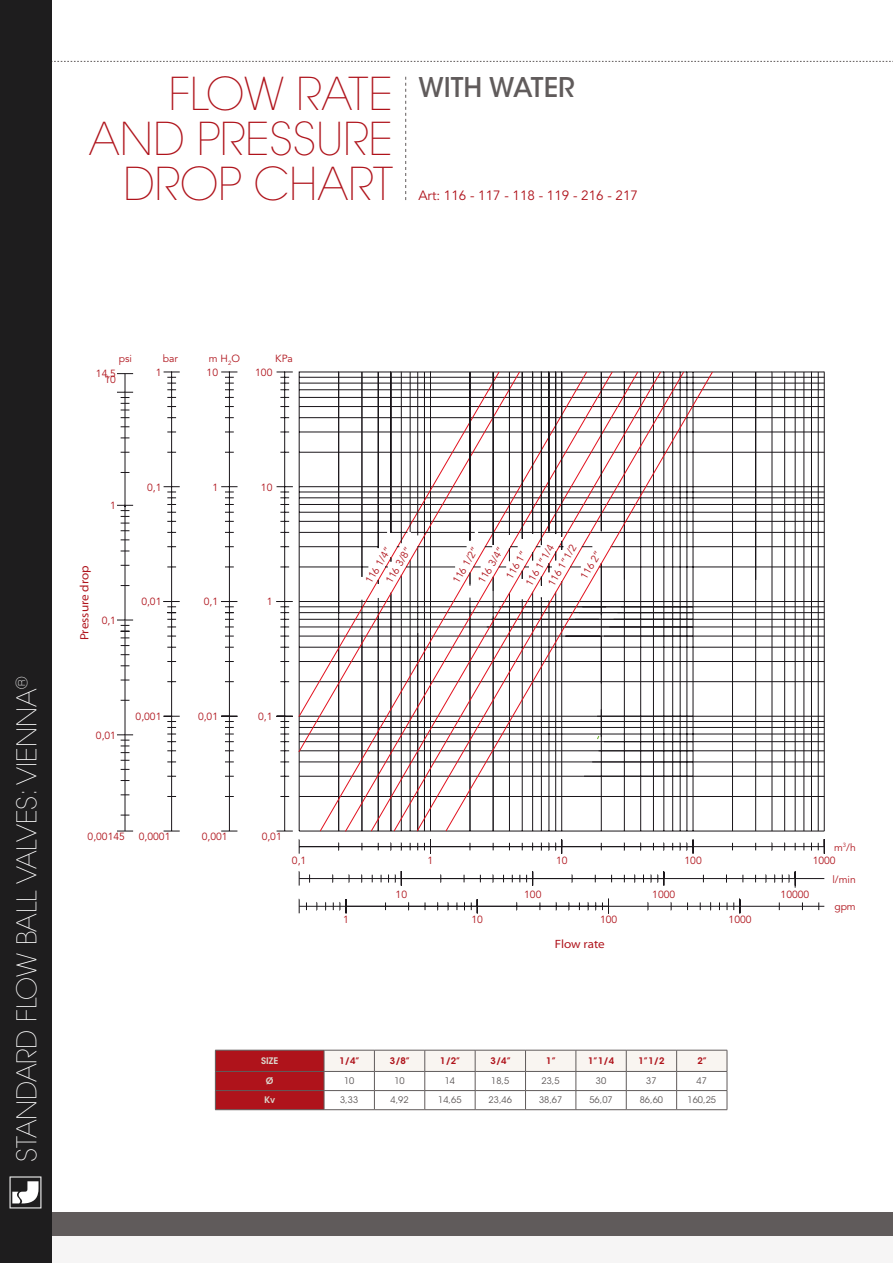
<style>
.page{position:relative;width:893px;height:1263px;background:#fff}
.page>*{position:absolute;margin:0;border:0;box-sizing:border-box;transform-origin:0 0}
.t1{font:200 45px/45px "ITC Avant Garde Std";color:#af131b;text-align:right}
.t2{font:200 27px "ITC Avant Garde Std";color:#fff}
.t3{font:500 27px "ITC Avant Garde Std";color:#605b5b}
.t4{font:13.5px "Avenir LT Std";color:#af131b}
.t5{font:semi-expanded 12px "Myriad Pro";color:#af131b}
.t6{font:10.35px/17.5px "Avenir LT Std";color:#af131b}
.t7{font:9px "ITC Avant Garde Std";color:#605b5b}
.t8{font:600 9px "ITC Avant Garde Std";color:#af131b}
.t9{font:600 9px "ITC Avant Garde Std";color:#dbd4ca}
</style>
<div class="page">
<svg style="left:51px;top:61px;width:842px;height:1px"></svg>
<div style="left:0;top:1213px;width:893px;height:50px;background:#f6f5f5"></div>
<div style="left:49px;top:1212px;width:844px;height:23px;background:#605b5b"></div>
<div style="left:0;top:0;width:51px;height:1263px;background:#1e1d1e"></div>
<svg style="left:10px;top:1176px;width:31px;height:32px"></svg>
<svg style="left:405px;top:77px;width:1px;height:123px"></svg>
<svg style="left:117px;top:373px;width:182px;height:513px"></svg>
<svg style="left:299px;top:831px;width:349px;height:82px"></svg>
<svg style="left:163px;top:372px;width:662px;height:459px"></svg>
<svg style="left:298px;top:371px;width:96px;height:460px"></svg>
<svg style="left:648px;top:372px;width:176px;height:541px"></svg>
<svg style="left:394px;top:371px;width:319px;height:460px"></svg>
<svg style="left:299px;top:372px;width:303px;height:214px"></svg>
<svg style="left:359px;top:537px;width:58px;height:55px"></svg>
<svg style="left:446px;top:537px;width:164px;height:55px"></svg>
<svg style="left:215px;top:1050px;width:513px;height:60px"></svg>
<hr style="left:215px;top:1109px;width:109px;height:1px;background:#605b5b">
<hr style="left:324px;top:1109px;width:50px;height:1px;background:#605b5b">
<hr style="left:374px;top:1109px;width:51px;height:1px;background:#605b5b">
<hr style="left:425px;top:1109px;width:50px;height:1px;background:#605b5b">
<hr style="left:475px;top:1109px;width:50px;height:1px;background:#605b5b">
<hr style="left:525px;top:1109px;width:51px;height:1px;background:#605b5b">
<hr style="left:576px;top:1109px;width:50px;height:1px;background:#605b5b">
<hr style="left:626px;top:1109px;width:51px;height:1px;background:#605b5b">
<hr style="left:677px;top:1109px;width:50px;height:1px;background:#605b5b">
<h1 class="t1" style="left:89px;top:72px;width:306px">FLOW RATE<br>AND PRESSURE<br>DROP CHART</h1>
<h2 class="t3" style="left:418px;top:70px;width:158px">WITH WATER</h2>
<h3 class="t4" style="left:418px;top:188px;width:221px">Art: 116 - 117 - 118 - 119 - 216 - 217</h3>
<h2 class="t2" style="left:11px;top:1162px;width:487px;rotate:-90deg">STANDARD FLOW BALL VALVES: VIENNA<sup>®</sup></h2>
<p class="t6" style="left:119px;top:350px;width:15px">psi</p>
<p class="t6" style="left:163px;top:350px;width:17px">bar</p>
<p class="t6" style="left:209px;top:350px;width:33px">m H<sub>2</sub>O</p>
<p class="t6" style="left:275px;top:350px;width:19px">KPa</p>
<p class="t6" style="left:96px;top:365px;width:22px">14,5</p>
<p class="t6" style="left:156px;top:364px;width:7px">1</p>
<p class="t6" style="left:105px;top:371px;width:13px">10</p>
<p class="t6" style="left:207px;top:364px;width:13px">10</p>
<p class="t6" style="left:255px;top:364px;width:19px">100</p>
<p class="t6" style="left:110px;top:497px;width:7px">1</p>
<p class="t5" style="left:78px;top:640px;width:76px;rotate:-90deg">Pressure drop</p>
<p class="t6" style="left:102px;top:612px;width:16px">0,1</p>
<p class="t6" style="left:147px;top:479px;width:16px">0,1</p>
<p class="t6" style="left:141px;top:593px;width:22px">0,01</p>
<p class="t6" style="left:96px;top:726px;width:22px">0,01</p>
<p class="t6" style="left:136px;top:708px;width:27px">0,001</p>
<p class="t6" style="left:212px;top:479px;width:7px">1</p>
<p class="t6" style="left:261px;top:479px;width:13px">10</p>
<p class="t6" style="left:204px;top:593px;width:16px">0,1</p>
<p class="t6" style="left:267px;top:593px;width:7px">1</p>
<p class="t6" style="left:198px;top:708px;width:22px">0,01</p>
<p class="t6" style="left:258px;top:708px;width:16px">0,1</p>
<p class="t6" style="left:366px;top:570px;width:42px;text-indent:-10px;rotate:-60deg">116 1/4”<br>116 3/8”</p>
<p class="t6" style="left:448px;top:578px;width:42px;rotate:-60deg">116 1/2”</p>
<p class="t6" style="left:474px;top:578px;width:42px;rotate:-60deg">116 3/4”</p>
<p class="t6" style="left:501px;top:574px;width:33px;rotate:-60deg">116 1”</p>
<p class="t6" style="left:526px;top:571px;width:48px;line-height:19.4px;text-indent:-11px;rotate:-60deg">116 1”1/4<br>116 1”1/2</p>
<p class="t6" style="left:576px;top:574px;width:33px;rotate:-60deg">116 2”</p>
<p class="t6" style="left:88px;top:828px;width:39px">0,00145</p>
<p class="t6" style="left:139px;top:828px;width:33px">0,0001</p>
<p class="t6" style="left:202px;top:828px;width:27px">0,001</p>
<p class="t6" style="left:262px;top:828px;width:22px">0,01</p>
<p class="t6" style="left:292px;top:851px;width:16px">0,1</p>
<p class="t6" style="left:427px;top:851px;width:7px">1</p>
<p class="t6" style="left:396px;top:885px;width:13px">10</p>
<p class="t6" style="left:343px;top:911px;width:7px">1</p>
<p class="t6" style="left:471px;top:911px;width:13px">10</p>
<p class="t6" style="left:524px;top:885px;width:19px">100</p>
<p class="t6" style="left:556px;top:851px;width:13px">10</p>
<p class="t6" style="left:834px;top:839px;width:23px">m<sup>3</sup>/h</p>
<p class="t6" style="left:832px;top:870px;width:25px">l/min</p>
<p class="t6" style="left:834px;top:898px;width:23px">gpm</p>
<p class="t6" style="left:684px;top:851px;width:19px">100</p>
<p class="t6" style="left:813px;top:851px;width:24px">1000</p>
<p class="t6" style="left:652px;top:885px;width:24px">1000</p>
<p class="t6" style="left:781px;top:885px;width:30px">10000</p>
<p class="t6" style="left:600px;top:911px;width:19px">100</p>
<p class="t6" style="left:729px;top:911px;width:24px">1000</p>
<p class="t5" style="left:555px;top:937px;width:51px">Flow rate</p>
<p class="t9" style="left:261px;top:1055px;width:17px">SIZE</p>
<p class="t8" style="left:340px;top:1055px;width:22px">1/4”</p>
<p class="t8" style="left:390px;top:1055px;width:22px">3/8”</p>
<p class="t8" style="left:440px;top:1055px;width:22px">1/2”</p>
<p class="t8" style="left:491px;top:1055px;width:22px">3/4”</p>
<p class="t8" style="left:546px;top:1055px;width:11px">1”</p>
<p class="t8" style="left:588px;top:1055px;width:28px">1”1/4</p>
<p class="t8" style="left:638px;top:1055px;width:28px">1”1/2</p>
<p class="t8" style="left:697px;top:1055px;width:11px">2”</p>
<p class="t9" style="left:266px;top:1075px;width:9px">Ø</p>
<p class="t7" style="left:344px;top:1075px;width:12px">10</p>
<p class="t7" style="left:394px;top:1075px;width:12px">10</p>
<p class="t7" style="left:445px;top:1075px;width:12px">14</p>
<p class="t7" style="left:491px;top:1075px;width:20px">18,5</p>
<p class="t7" style="left:542px;top:1075px;width:20px">23,5</p>
<p class="t7" style="left:596px;top:1075px;width:12px">30</p>
<p class="t7" style="left:646px;top:1075px;width:12px">37</p>
<p class="t7" style="left:697px;top:1075px;width:12px">47</p>
<p class="t9" style="left:264px;top:1094px;width:13px">KV</p>
<p class="t7" style="left:340px;top:1095px;width:20px">3,33</p>
<p class="t7" style="left:390px;top:1095px;width:20px">4,92</p>
<p class="t7" style="left:438px;top:1095px;width:25px">14,65</p>
<p class="t7" style="left:489px;top:1095px;width:25px">23,46</p>
<p class="t7" style="left:539px;top:1095px;width:25px">38,67</p>
<p class="t7" style="left:589px;top:1095px;width:25px">56,07</p>
<p class="t7" style="left:640px;top:1095px;width:25px">86,60</p>
<p class="t7" style="left:687px;top:1095px;width:30px">160,25</p>
</div>
